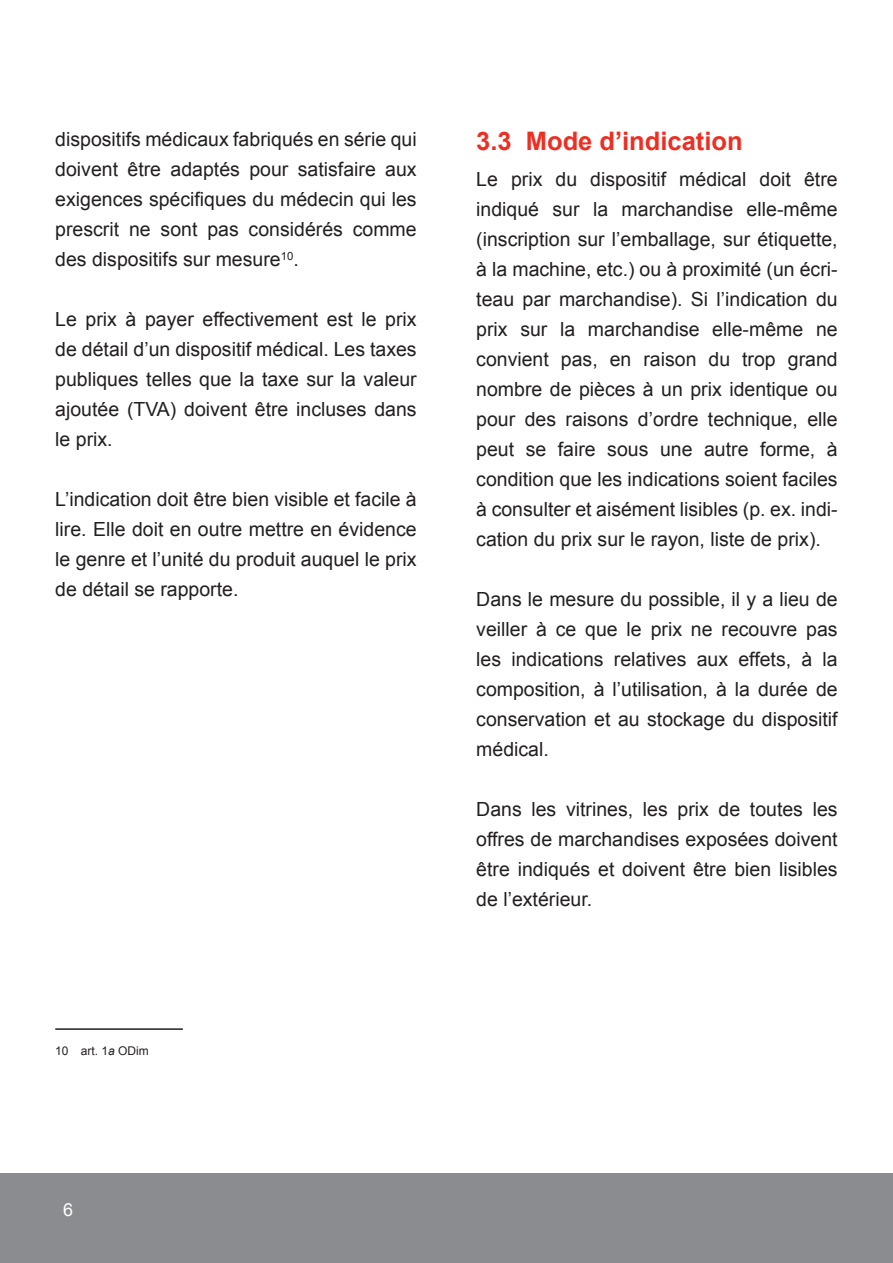
<style>
.page{position:relative;width:893px;height:1263px;background:#fff}
.page>*{position:absolute;margin:0;border:0;box-sizing:border-box;transform-origin:0 0}
.titre_2{font:700 25.5px "Arial";color:#ee2e22}
.texte_normal{font:19.5px/30px "Arial";color:#231f20;text-align:justify}
.t1{font:18px "Arial";color:#fff}
.Fussnote{font:12px "Arial";color:#231f20}
.s1{font-style:italic}
</style>
<div class="page">
<div style="left:0;top:1174px;width:893px;height:89px;background:#8a8c8f"></div>
<hr style="left:55px;top:1028px;width:128px;height:2px;background:#231f20">
<p class="texte_normal" style="left:55px;top:124px;width:363px">dispositifs médicaux fabriqués en série qui doivent être adaptés pour satisfaire aux exigences spécifiques du médecin qui les prescrit ne sont pas considérés comme des dispositifs sur mesure<sup>10</sup>.</p>
<p class="texte_normal" style="left:55px;top:304px;width:363px">Le prix à payer effectivement est le prix de détail d’un dispositif médical. Les taxes publiques telles que la taxe sur la valeur ajoutée (TVA) doivent être incluses dans le prix.</p>
<p class="texte_normal" style="left:55px;top:484px;width:363px">L’indication doit être bien visible et facile à lire. Elle doit en outre mettre en évidence le genre et l’unité du produit auquel le prix de détail se rapporte.</p>
<p class="Fussnote" style="left:55px;top:1042px;width:95px">10 art. 1<span class="s1">a</span> ODim</p>
<p class="t1" style="left:63px;top:1198px;width:12px">6</p>
<p class="titre_2" style="left:476px;top:124px;width:268px">3.3 Mode d’indication</p>
<p class="texte_normal" style="left:476px;top:165px;width:363px">Le prix du dispositif médical doit être indiqué sur la marchandise elle-même (inscription sur l’emballage, sur étiquette, à la machine, etc.) ou à proximité (un écri&shy;teau par marchandise). Si l’indication du prix sur la marchandise elle-même ne convient pas, en raison du trop grand nombre de pièces à un prix identique ou pour des raisons d’ordre technique, elle peut se faire sous une autre forme, à condition que les indications soient faciles à consulter et aisément lisibles (p. ex. indi&shy;cation du prix sur le rayon, liste de prix).</p>
<p class="texte_normal" style="left:476px;top:585px;width:363px">Dans le mesure du possible, il y a lieu de veiller à ce que le prix ne recouvre pas les indications relatives aux effets, à la composition, à l’utilisation, à la durée de conservation et au stockage du dispositif médical.</p>
<p class="texte_normal" style="left:476px;top:795px;width:363px">Dans les vitrines, les prix de toutes les offres de marchandises exposées doivent être indiqués et doivent être bien lisibles de l’extérieur.</p>
</div>
